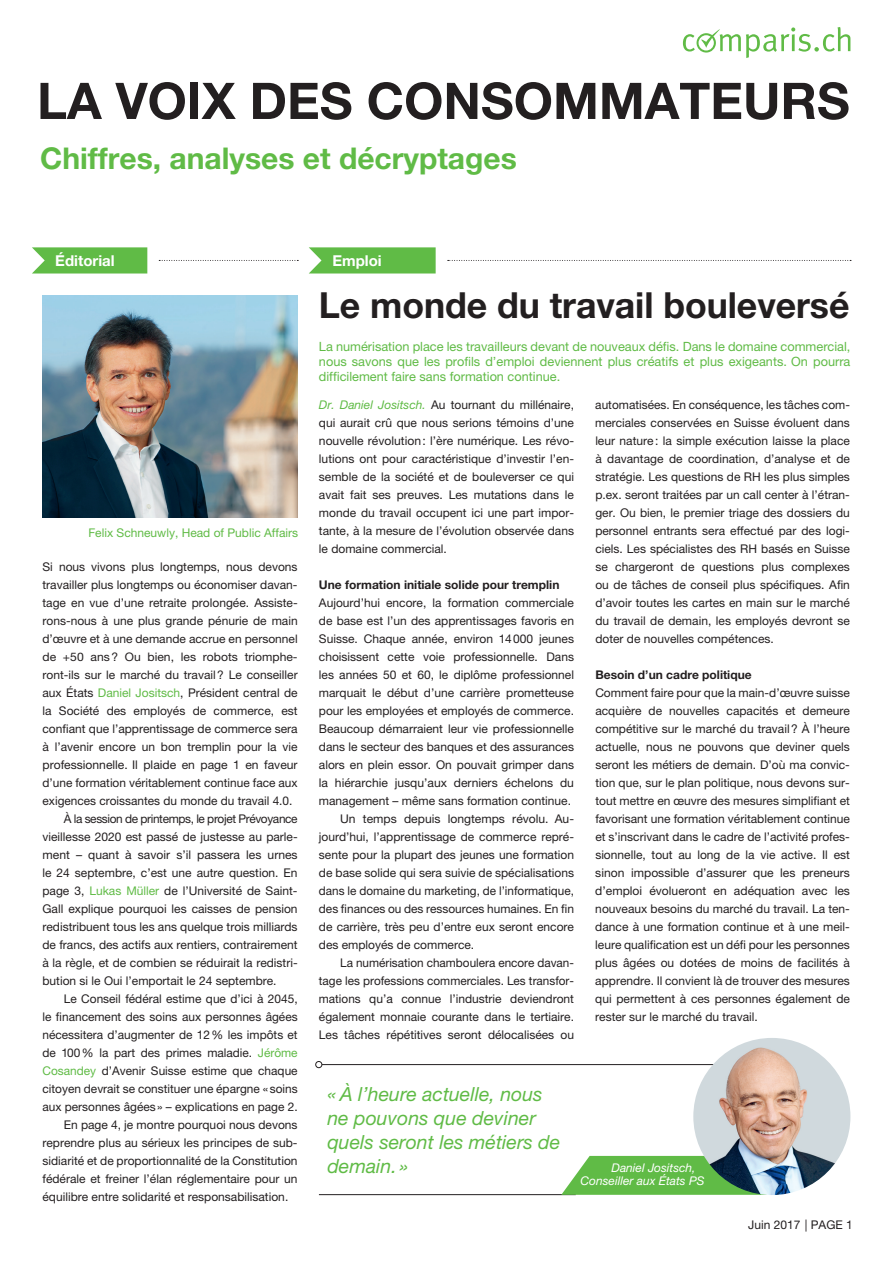
<style>
.page{position:relative;width:893px;height:1263px;background:#fff}
.page>*{position:absolute;margin:0;border:0;box-sizing:border-box;transform-origin:0 0}
.t1{font:700 50.55px "Helvetica Neue LT Pro";color:#231f20}
.t2{font:700 36px "Helvetica Neue LT Pro";color:#231f20}
.t3{font:700 30px "Helvetica Neue LT Pro";color:#60bb46}
.t4{font:italic 19.5px/24px "Helvetica Neue LT Pro";color:#60bb46}
.t5{font:700 15px "Helvetica Neue LT Pro";color:#fff}
.t6{font:12.75px/15px "Helvetica Neue LT Pro";color:#60bb46;text-align:justify}
.t7{font:12px/18px "Helvetica Neue LT Pro";color:#231f20;text-align:justify}
.t8{font:700 12px "Helvetica Neue LT Pro";color:#231f20}
.t9{font:12px "Helvetica Neue LT Pro";letter-spacing:-.03em;color:#231f20}
.t10{font:italic 12px/13.5px "Helvetica Neue LT Pro";color:#fff}
.t11{font:12px "Helvetica Neue LT Pro";color:#60bb46}
.t12{font:11.7px/18px "Helvetica Neue LT Pro";color:#231f20;text-align:justify}
.s1{font-size:12px}
.s2{color:#60bb46}
.s3{font-style:italic;color:#60bb46}
</style>
<div class="page">
<svg style="left:309px;top:247px;width:127px;height:26px;background:#6abf52"></svg>
<img style="left:43px;top:296px;width:255px;height:222px">
<hr style="left:319px;top:1194px;width:257px;height:1px;background:#231f20">
<svg style="left:683px;top:27px;width:167px;height:31px"></svg>
<hr style="left:318px;top:1064px;width:455px;height:1px;background:#231f20">
<div style="left:316px;top:1061px;width:6px;height:7px;background:#fff;border-radius:50%"></div>
<div style="left:315px;top:1061px;width:7px;height:7px;border:1px solid #231f20;border-radius:50%"></div>
<svg style="left:561px;top:1156px;width:202px;height:39px;background:#6ec157"></svg>
<svg style="left:32px;top:247px;width:115px;height:26px;background:#6bbf52"></svg>
<svg style="left:159px;top:260px;width:139px;height:1px"></svg>
<svg style="left:448px;top:260px;width:403px;height:1px"></svg>
<img style="left:693px;top:1038px;width:157px;height:157px;border-radius:79px">
<h1 class="t1" style="left:37px;top:70px;width:814px">LA VOIX DES CONSOMMATEURS</h1>
<h3 class="t3" style="left:40px;top:140px;width:478px">Chiffres, analyses et décryptages</h3>
<p class="t5" style="left:55px;top:251px;width:61px">Éditorial</p>
<p class="t5" style="left:332px;top:251px;width:51px">Emploi</p>
<h2 class="t2" style="left:319px;top:283px;width:532px">Le monde du travail bouleversé</h2>
<p class="t11" style="left:88px;top:525px;width:211px">Felix Schneuwly, Head of Public Affairs</p>
<p class="t7" style="left:43px;top:557px;width:257px">Si nous vivons plus longtemps, nous devons travailler plus longtemps ou économiser davan&shy;tage en vue d’une retraite prolongée. Assiste&shy;rons-nous à une plus grande pénurie de main</p>
<p class="t12" style="left:43px;top:630px;width:257px"><span class="s1">d’œuvre et à une</span> demande accrue en personnel de +50 ans? Ou bien, les robots triomphe&shy;ront-ils sur le marché du travail? <span class="s1">Le conseiller</span></p>
<p class="t7" style="left:43px;top:683px;width:257px">aux États <span class="s2">Daniel Jositsch</span>, Président central de</p>
<p class="t7" style="left:43px;top:701px;width:257px">la Société des employés de commerce, est</p>
<p class="t7" style="left:43px;top:719px;width:257px">confiant que l’apprentissage de commerce sera</p>
<p class="t7" style="left:43px;top:737px;width:257px">à l’avenir encore un bon tremplin pour la vie</p>
<p class="t7" style="left:43px;top:755px;width:257px">professionnelle. Il plaide en page 1 en faveur</p>
<p class="t7" style="left:43px;top:773px;width:257px">d’une formation véritablement continue face aux</p>
<p class="t7" style="left:43px;top:791px;width:251px">exigences croissantes du monde du travail 4.0.</p>
<p class="t9" style="left:64px;top:811px;width:235px">À la session de printemps, le projet Prévoyance</p>
<p class="t7" style="left:43px;top:827px;width:257px">vieillesse 2020 est passé de justesse au parle-</p>
<p class="t7" style="left:43px;top:845px;width:257px">ment – quant à savoir s’il passera les urnes</p>
<p class="t7" style="left:43px;top:863px;width:257px">le 24 septembre, c’est une autre question. En</p>
<p class="t7" style="left:43px;top:881px;width:257px">page 3, <span class="s2">Lukas Müller</span> de l’Université de Saint-</p>
<p class="t7" style="left:43px;top:899px;width:257px">Gall explique pourquoi les caisses de pension</p>
<p class="t7" style="left:43px;top:917px;width:257px">redistribuent tous les ans quelque trois milliards</p>
<p class="t7" style="left:43px;top:935px;width:257px">de francs, des actifs aux rentiers, contrairement</p>
<p class="t7" style="left:43px;top:953px;width:257px">à la règle, et de combien se réduirait la redistri-</p>
<p class="t7" style="left:43px;top:971px;width:236px">bution si le Oui l’emportait le 24 septembre.</p>
<p class="t7" style="left:64px;top:989px;width:235px">Le Conseil fédéral estime que d’ici à 2045,</p>
<p class="t7" style="left:43px;top:1007px;width:257px">le financement des soins aux personnes âgées</p>
<p class="t7" style="left:43px;top:1025px;width:257px">nécessitera d’augmenter de 12% les impôts et</p>
<p class="t7" style="left:43px;top:1043px;width:257px">de 100% la part des primes maladie. <span class="s2">Jérôme</span></p>
<p class="t7" style="left:43px;top:1061px;width:257px"><span class="s2">Cosandey</span> d’Avenir Suisse estime que chaque</p>
<p class="t7" style="left:43px;top:1079px;width:257px">citoyen devrait se constituer une épargne « soins</p>
<p class="t7" style="left:43px;top:1097px;width:257px">aux personnes âgées » – explications en page 2.</p>
<p class="t7" style="left:64px;top:1115px;width:235px">En page 4, je montre pourquoi nous devons</p>
<p class="t7" style="left:43px;top:1133px;width:257px">reprendre plus au sérieux les principes de sub-</p>
<p class="t7" style="left:43px;top:1151px;width:257px">sidiarité et de proportionnalité de la Constitution</p>
<p class="t7" style="left:43px;top:1169px;width:257px">fédérale et freiner l’élan réglementaire pour un</p>
<p class="t7" style="left:43px;top:1187px;width:247px">équilibre entre solidarité et responsabilisation.</p>
<p class="t6" style="left:319px;top:339px;width:533px">La numérisation place les travailleurs devant de nouveaux défis. Dans le domaine commercial, nous savons que les profils d’emploi deviennent plus créatifs et plus exigeants. On pourra difficilement faire sans formation continue.</p>
<p class="t7" style="left:319px;top:395px;width:257px"><span class="s3">Dr. Daniel Jositsch.</span> Au tournant du millénaire, qui aurait crû que nous serions témoins d’une nouvelle révolution: l’ère numérique. Les révo&shy;lutions ont pour caractéristique d’investir l’en&shy;semble de la société et de bouleverser ce qui avait fait ses preuves. Les mutations dans le monde du travail occupent ici une part impor&shy;tante, à la mesure de l’évolution observée dans le domaine commercial.</p>
<p class="t8" style="left:319px;top:577px;width:242px">Une formation initiale solide pour tremplin</p>
<p class="t7" style="left:319px;top:593px;width:257px">Aujourd’hui encore, la formation commerciale</p>
<p class="t7" style="left:319px;top:611px;width:257px">de base est l’un des apprentissages favoris en</p>
<p class="t7" style="left:319px;top:629px;width:257px">Suisse. Chaque année, environ 14000 jeunes</p>
<p class="t7" style="left:319px;top:647px;width:257px">choisissent cette voie professionnelle. Dans</p>
<p class="t7" style="left:319px;top:665px;width:257px">les années 50 et 60, le diplôme professionnel</p>
<p class="t7" style="left:319px;top:683px;width:257px">marquait le début d’une carrière prometteuse</p>
<p class="t7" style="left:319px;top:701px;width:257px">pour les employées et employés de commerce.</p>
<p class="t7" style="left:319px;top:719px;width:257px">Beaucoup démarraient leur vie professionnelle</p>
<p class="t7" style="left:319px;top:737px;width:257px">dans le secteur des banques et des assurances</p>
<p class="t7" style="left:319px;top:755px;width:257px">alors en plein essor. On pouvait grimper dans</p>
<p class="t7" style="left:319px;top:773px;width:257px">la hiérarchie jusqu’aux derniers échelons du</p>
<p class="t7" style="left:319px;top:791px;width:254px">management – même sans formation continue.</p>
<p class="t7" style="left:340px;top:809px;width:235px">Un temps depuis longtemps révolu. Au-</p>
<p class="t7" style="left:319px;top:827px;width:257px">jourd’hui, l’apprentissage de commerce repré-</p>
<p class="t7" style="left:319px;top:845px;width:257px">sente pour la plupart des jeunes une formation</p>
<p class="t7" style="left:319px;top:863px;width:257px">de base solide qui sera suivie de spécialisations</p>
<p class="t7" style="left:319px;top:881px;width:257px">dans le domaine du marketing, de l’informatique,</p>
<p class="t7" style="left:319px;top:899px;width:257px">des finances ou des ressources humaines. En fin</p>
<p class="t7" style="left:319px;top:917px;width:257px">de carrière, très peu d’entre eux seront encore</p>
<p class="t7" style="left:319px;top:935px;width:157px">des employés de commerce.</p>
<p class="t7" style="left:340px;top:953px;width:235px">La numérisation chamboulera encore davan-</p>
<p class="t7" style="left:319px;top:971px;width:257px">tage les professions commerciales. Les transfor-</p>
<p class="t7" style="left:319px;top:989px;width:257px">mations qu’a connue l’industrie deviendront</p>
<p class="t7" style="left:319px;top:1007px;width:257px">également monnaie courante dans le tertiaire.</p>
<p class="t7" style="left:319px;top:1025px;width:257px">Les tâches répétitives seront délocalisées ou</p>
<p class="t7" style="left:595px;top:395px;width:256px">automatisées. En conséquence, les tâches com&shy;merciales conservées en Suisse évoluent dans leur nature: la simple exécution laisse la place à davantage de coordination, d’analyse et de stratégie. Les questions de RH les plus simples p.ex. seront traitées par un call center à l’étran&shy;ger. Ou bien, le premier triage des dossiers du personnel entrants sera effectué par des logi&shy;ciels. Les spécialistes des RH basés en Suisse se chargeront de questions plus complexes ou de tâches de conseil plus spécifiques. Afin d’avoir toutes les cartes en main sur le marché du travail de demain, les employés devront se doter de nouvelles compétences.</p>
<p class="t8" style="left:595px;top:667px;width:158px">Besoin d’un cadre politique</p>
<p class="t7" style="left:595px;top:683px;width:256px">Comment faire pour que la main-d’œuvre suisse acquière de nouvelles capacités et demeure compétitive sur le marché du travail? À l’heure actuelle, nous ne pouvons que deviner quels seront les métiers de demain. D’où ma convic&shy;tion que, sur le plan politique, nous devons sur&shy;tout mettre en œuvre des mesures simplifiant et favorisant une formation véritablement continue et s’inscrivant dans le cadre de l’activité profes&shy;sionnelle, tout au long de la vie active. Il est sinon impossible d’assurer que les preneurs d’emploi évolueront en adéquation avec les nouveaux besoins du marché du travail. La ten&shy;dance à une formation continue et à une meil&shy;leure qualification est un défi pour les personnes plus âgées ou dotées de moins de facilités à apprendre. Il convient là de trouver des mesures qui permettent à ces personnes également de rester sur le marché du travail.</p>
<h3 class="t4" style="left:327px;top:1081px;width:234px">« À l’heure actuelle, nous ne pouvons que deviner quels seront les métiers de demain. »</h3>
<p class="t10" style="left:581px;top:1161px;width:125px;text-indent:31px">Daniel Jositsch,<br>Conseiller aux États PS</p>
<p class="t7" style="left:748px;top:1215px;width:106px">Juin 2017 | PAGE 1</p>
</div>
